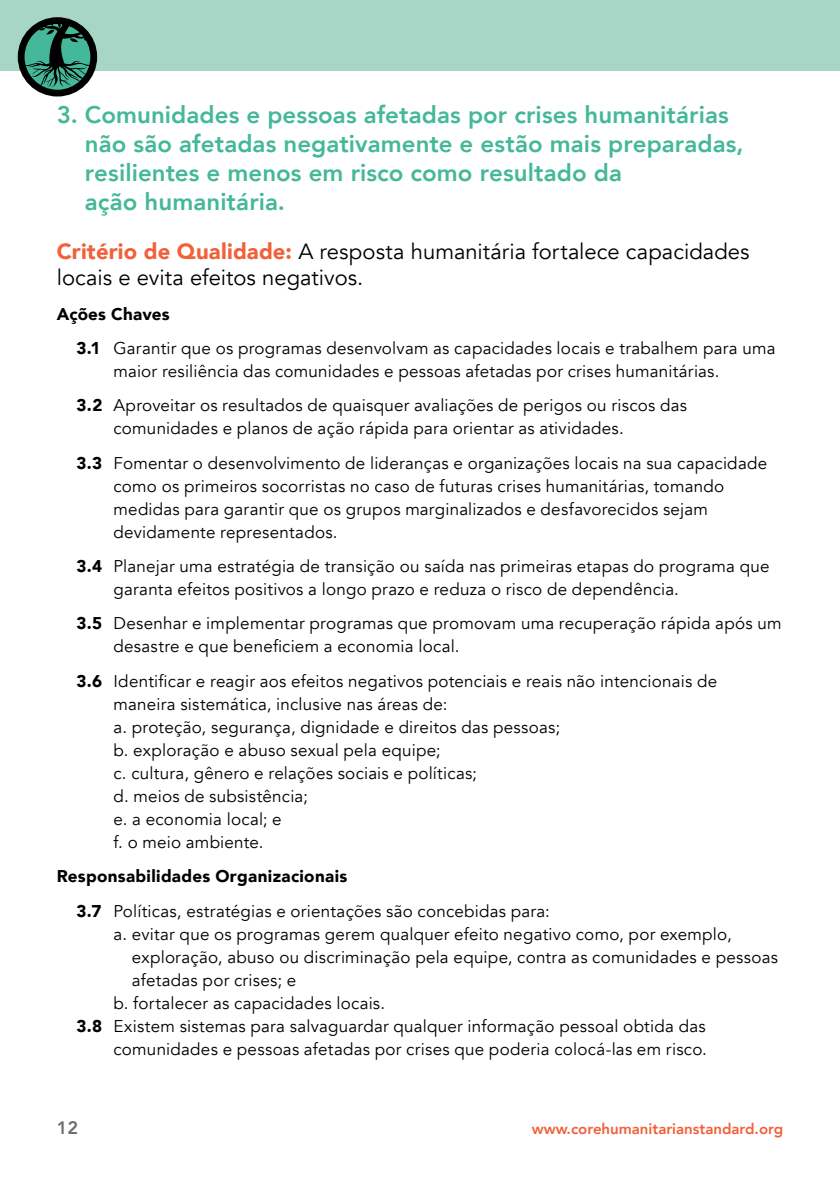
<style>
.page{position:relative;width:840px;height:1191px;background:#fff}
.page>*{position:absolute;margin:0;border:0;box-sizing:border-box;transform-origin:0 0}
.t1{font:800 24px/28.8px "Avenir";letter-spacing:.005em;color:#44b898}
.t2{font:22px/26.4px "Avenir";color:#000}
.t3{font:800 18px "Avenir";color:#6d6e71}
.t4{font:17px/23px "Avenir";letter-spacing:.015em;color:#000}
.t5{font:800 15px "Avenir";color:#f16139}
.s1{font-weight:900;color:#f16139}
.s2{font-weight:900}
</style>
<div class="page">
<div style="left:0;top:0;width:839px;height:71px;background:#a7d6c6"></div>
<svg style="left:24px;top:21px;width:70px;height:68px;background:#367966"></svg>
<div style="left:18px;top:17px;width:79px;height:79px;border:7px solid #000;border-radius:50%"></div>
<h1 class="t1" style="left:85px;top:100px;width:660px;text-indent:-28px">3. Comunidades e pessoas afetadas por crises humanitárias não são afetadas negativamente e estão mais preparadas, resilientes e menos em risco como resultado da<br>ação humanitária.</h1>
<p class="t2" style="left:57px;top:238px;width:694px"><span class="s1">Critério de Qualidade:</span> A resposta humanitária fortalece capacidades locais e evita efeitos negativos.</p>
<p class="t4" style="left:77px;top:297px;width:700px;line-height:34.4px;text-indent:-20px"><span class="s2">Ações Chaves<br>3.1</span> Garantir que os programas desenvolvam as capacidades locais e trabalhem para uma</p>
<p class="t4" style="left:77px;top:354px;width:644px;line-height:34.4px;text-indent:37px">maior resiliência das comunidades e pessoas afetadas por crises humanitárias.<br><span class="s2">3.2</span> Aproveitar os resultados de quaisquer avaliações de perigos ou riscos das</p>
<p class="t4" style="left:77px;top:411px;width:691px;line-height:34.4px;text-indent:37px">comunidades e planos de ação rápida para orientar as atividades.<br><span class="s2">3.3</span> Fomentar o desenvolvimento de lideranças e organizações locais na sua capacidade</p>
<p class="t4" style="left:113px;top:474px;width:612px">como os primeiros socorristas no caso de futuras crises humanitárias, tomando medidas para garantir que os grupos marginalizados e desfavorecidos sejam devidamente representados.</p>
<p class="t4" style="left:113px;top:555px;width:657px;text-indent:-37px"><span class="s2">3.4</span> Planejar uma estratégia de transição ou saída nas primeiras etapas do programa que garanta efeitos positivos a longo prazo e reduza o risco de dependência.</p>
<p class="t4" style="left:113px;top:612px;width:669px;text-indent:-37px"><span class="s2">3.5</span> Desenhar e implementar programas que promovam uma recuperação rápida após um desastre e que beneficiem a economia local.</p>
<p class="t4" style="left:113px;top:669px;width:605px;text-indent:-37px"><span class="s2">3.6</span> Identificar e reagir aos efeitos negativos potenciais e reais não intencionais de maneira sistemática, inclusive nas áreas de:<br>a. proteção, segurança, dignidade e direitos das pessoas;<br>b. exploração e abuso sexual pela equipe;<br>c. cultura, gênero e relações sociais e políticas;<br>d. meios de subsistência;<br>e. a economia local; e<br>f. o meio ambiente.</p>
<p class="t4" style="left:77px;top:859px;width:474px;line-height:34.4px;text-indent:-20px"><span class="s2">Responsabilidades Organizacionais<br>3.7</span> Políticas, estratégias e orientações são concebidas para:</p>
<p class="t4" style="left:113px;top:922px;width:619px">a. evitar que os programas gerem qualquer efeito negativo como, por exemplo,</p>
<p class="t4" style="left:132px;top:945px;width:647px">exploração, abuso ou discriminação pela equipe, contra as comunidades e pessoas</p>
<p class="t4" style="left:132px;top:968px;width:166px">afetadas por crises; e</p>
<p class="t4" style="left:113px;top:991px;width:273px">b. fortalecer as capacidades locais.</p>
<p class="t4" style="left:77px;top:1014px;width:630px"><span class="s2">3.8</span> Existem sistemas para salvaguardar qualquer informação pessoal obtida das</p>
<p class="t4" style="left:113px;top:1037px;width:594px">comunidades e pessoas afetadas por crises que poderia colocá-las em risco.</p>
<p class="t3" style="left:57px;top:1114px;width:23px">12</p>
<p class="t5" style="left:531px;top:1117px;width:253px">www.corehumanitarianstandard.org</p>
</div>
